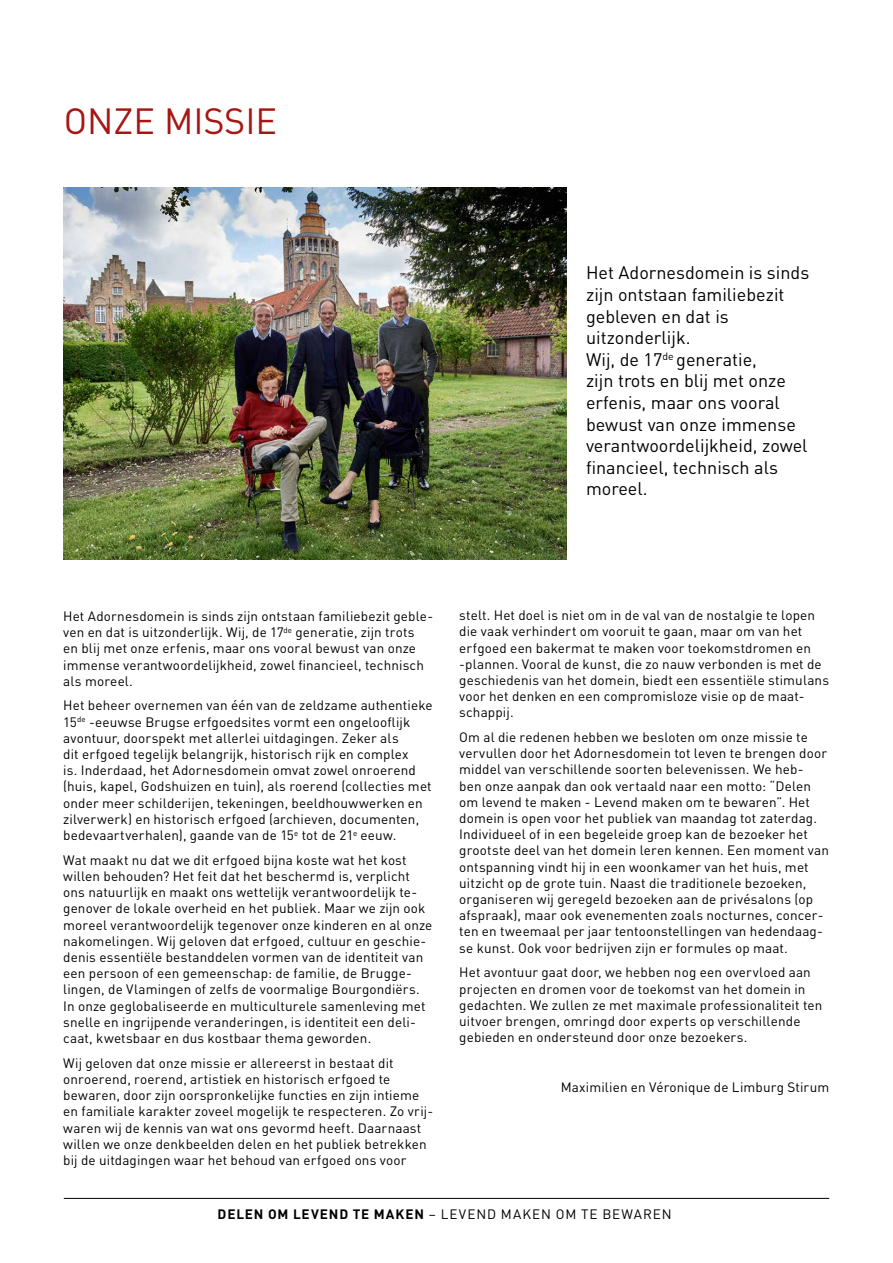
<style>
.page{position:relative;width:893px;height:1263px;background:#fff}
.page>*{position:absolute;margin:0;border:0;box-sizing:border-box;transform-origin:0 0}
.t1{font:36px "DIN";color:#a61612}
.t2{font:18px/21.6px "DIN";color:#000}
.t3{font:13.5px/16.2px "DIN";letter-spacing:.01em;color:#000}
.t4{font:13.5px "DIN";letter-spacing:.075em;color:#000}
.s1{font-weight:700}
</style>
<div class="page">
<img style="left:64px;top:187px;width:503px;height:373px">
<hr style="left:64px;top:1198px;width:765px;height:1px;background:#000">
<h1 class="t1" style="left:64px;top:100px;width:215px">ONZE MISSIE</h1>
<p class="t2" style="left:586px;top:262px;width:225px">Het Adornesdomein is sinds zijn ontstaan familiebezit gebleven en dat is uitzonderlijk.<br>Wij, de 17<sup>de</sup> generatie,<br>zijn trots en blij met onze erfenis, maar ons vooral bewust van onze immense verantwoordelijkheid, zowel financieel, technisch als moreel.</p>
<p class="t3" style="left:63px;top:608px;width:371px">Het Adornesdomein is sinds zijn ontstaan familiebezit geble&shy;ven en dat is uitzonderlijk. Wij, de 17<sup>de</sup> generatie, zijn trots<br>en blij met onze erfenis, maar ons vooral bewust van onze immense verantwoordelijkheid, zowel financieel, technisch als moreel.</p>
<p class="t3" style="left:63px;top:698px;width:371px">Het beheer overnemen van één van de zeldzame authentieke 15<sup>de</sup> -eeuwse Brugse erfgoedsites vormt een ongelooflijk avontuur, doorspekt met allerlei uitdagingen. Zeker als<br>dit erfgoed tegelijk belangrijk, historisch rijk en complex<br>is. Inderdaad, het Adornesdomein omvat zowel onroerend (huis, kapel, Godshuizen en tuin), als roerend (collecties met onder meer schilderijen, tekeningen, beeldhouwwerken en zilverwerk) en historisch erfgoed (archieven, documenten, bedevaartverhalen), gaande van de 15<sup>e</sup> tot de 21<sup>e</sup> eeuw.</p>
<p class="t3" style="left:63px;top:852px;width:371px">Wat maakt nu dat we dit erfgoed bijna koste wat het kost willen behouden? Het feit dat het beschermd is, verplicht ons natuurlijk en maakt ons wettelijk verantwoordelijk te&shy;genover de lokale overheid en het publiek. Maar we zijn ook moreel verantwoordelijk tegenover onze kinderen en al onze nakomelingen. Wij geloven dat erfgoed, cultuur en geschie&shy;denis essentiële bestanddelen vormen van de identiteit van een persoon of een gemeenschap: de familie, de Brugge&shy;lingen, de Vlamingen of zelfs de voormalige Bourgondiërs.<br>In onze geglobaliseerde en multiculturele samenleving met snelle en ingrijpende veranderingen, is identiteit een deli&shy;caat, kwetsbaar en dus kostbaar thema geworden.</p>
<p class="t3" style="left:63px;top:1055px;width:371px">Wij geloven dat onze missie er allereerst in bestaat dit onroerend, roerend, artistiek en historisch erfgoed te bewaren, door zijn oorspronkelijke functies en zijn intieme en familiale karakter zoveel mogelijk te respecteren. Zo vrij&shy;waren wij de kennis van wat ons gevormd heeft. Daarnaast willen we onze denkbeelden delen en het publiek betrekken bij de uitdagingen waar het behoud van erfgoed ons voor</p>
<p class="t3" style="left:459px;top:607px;width:371px">stelt. Het doel is niet om in de val van de nostalgie te lopen die vaak verhindert om vooruit te gaan, maar om van het erfgoed een bakermat te maken voor toekomstdromen en -plannen. Vooral de kunst, die zo nauw verbonden is met de geschiedenis van het domein, biedt een essentiële stimulans voor het denken en een compromisloze visie op de maat&shy;schappij.</p>
<p class="t3" style="left:459px;top:729px;width:371px">Om al die redenen hebben we besloten om onze missie te vervullen door het Adornesdomein tot leven te brengen door middel van verschillende soorten belevenissen. We heb&shy;ben onze aanpak dan ook vertaald naar een motto: “Delen om levend te maken - Levend maken om te bewaren”. Het domein is open voor het publiek van maandag tot zaterdag.<br>Individueel of in een begeleide groep kan de bezoeker het grootste deel van het domein leren kennen. Een moment van ontspanning vindt hij in een woonkamer van het huis, met uitzicht op de grote tuin. Naast die traditionele bezoeken, organiseren wij geregeld bezoeken aan de privésalons (op afspraak), maar ook evenementen zoals nocturnes, concer&shy;ten en tweemaal per jaar tentoonstellingen van hedendaag&shy;se kunst. Ook voor bedrijven zijn er formules op maat.</p>
<p class="t3" style="left:459px;top:964px;width:365px">Het avontuur gaat door, we hebben nog een overvloed aan projecten en dromen voor de toekomst van het domein in gedachten. We zullen ze met maximale professionaliteit ten uitvoer brengen, omringd door experts op verschillende gebieden en ondersteund door onze bezoekers.</p>
<p class="t3" style="left:561px;top:1079px;width:270px">Maximilien en Véronique de Limburg Stirum</p>
<p class="t4" style="left:218px;top:1207px;width:455px"><span class="s1">DELEN OM LEVEND TE MAKEN</span> – LEVEND MAKEN OM TE BEWAREN</p>
</div>
